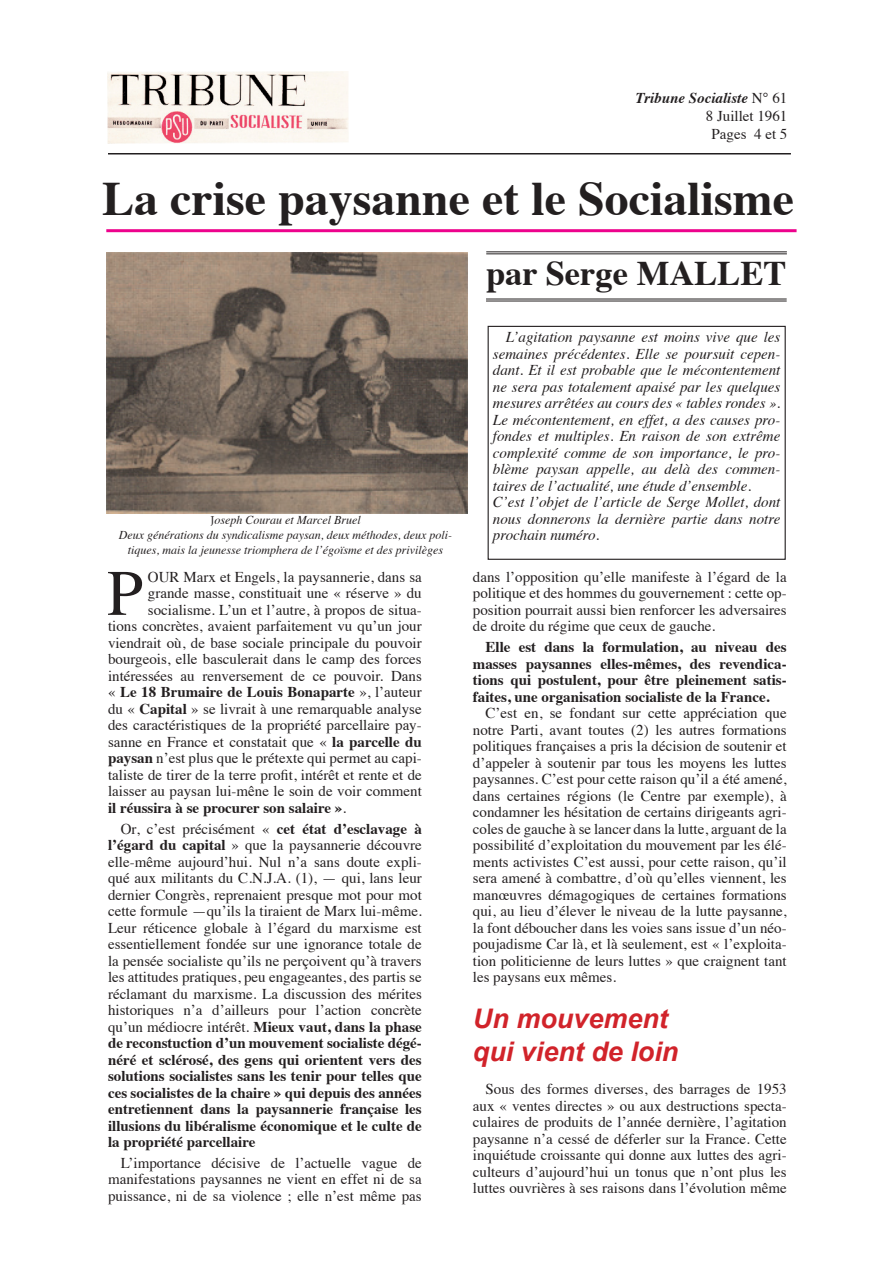
<style>
.page{position:relative;width:893px;height:1263px;background:#fff}
.page>*{position:absolute;margin:0;border:0;box-sizing:border-box;transform-origin:0 0}
.t1{font:64.95px "Times";color:#231f20}
.t2{font:700 48px "Times";color:#231f20}
.t3{font:700 34.5px "Times";color:#231f20}
.t4{font:italic 700 27px/33px "Arial";color:#d1232a}
.t5{font:15px/16.5px "Times";color:#231f20;text-align:justify}
.t6{font:italic 15px/16.5px "Times";color:#231f20}
.t7{font:700 15px/16.5px "Times";color:#231f20;text-align:justify}
.t8{font:italic 12px/15px "Times";color:#231f20;text-align:center}
.s1{font-weight:700;font-style:italic}
.s2{font-family:"Minion Pro";font-style:normal}
.s3{font-weight:400}
.s4{font-weight:700}
</style>
<div class="page">
<hr style="left:108px;top:153px;width:683px;height:1px;background:#231f20">
<img style="left:108px;top:71px;width:240px;height:73px">
<hr style="left:106px;top:229px;width:691px;height:3px;background:#ed028c">
<img style="left:106px;top:252px;width:361px;height:262px">
<div style="left:488px;top:326px;width:298px;height:234px;border:1px solid #231f20"></div>
<hr style="left:486px;top:298px;width:301px;height:1px;background:#231f20">
<hr style="left:486px;top:300px;width:301px;height:1px;background:#231f20">
<hr style="left:486px;top:251px;width:301px;height:1px;background:#231f20">
<hr style="left:486px;top:253px;width:301px;height:1px;background:#231f20">
<p class="t5" style="left:636px;top:87px;width:153px;line-height:18px;text-align:right"><span class="s1">Tribune Socialiste</span> N° 61<br>8 Juillet 1961<br>Pages 4 et 5</p>
<h2 class="t2" style="left:102px;top:153px;width:693px">La crise paysanne et le Socialisme</h2>
<p class="t8" style="left:119px;top:511px;width:335px"><span class="s2">J</span>oseph Courau et Marcel Bruel<br>Deux générations du syndicalisme paysan, deux méthodes, deux poli&shy;tiques, mais la jeunesse triomphera de l’égoïsme et des privilèges</p>
<h1 class="t1" style="left:107px;top:532px;width:38px">P</h1>
<p class="t5" style="left:148px;top:567px;width:275px">OUR Marx et Engels, la paysannerie, dans sa</p>
<p class="t5" style="left:148px;top:584px;width:275px">grande masse, constituait une « réserve » du</p>
<p class="t5" style="left:148px;top:600px;width:275px">socialisme. L’un et l’autre, à propos de situa-</p>
<p class="t5" style="left:108px;top:617px;width:315px">tions concrètes, avaient parfaitement vu qu’un jour</p>
<p class="t5" style="left:108px;top:633px;width:315px">viendrait où, de base sociale principale du pouvoir</p>
<p class="t5" style="left:108px;top:650px;width:315px">bourgeois, elle basculerait dans le camp des forces</p>
<p class="t5" style="left:108px;top:666px;width:315px">intéressées au renversement de ce pouvoir. Dans</p>
<p class="t7" style="left:108px;top:682px;width:315px"><span class="s3">«</span> Le 18 Brumaire de Louis Bonaparte <span class="s3">», l’auteur</span></p>
<p class="t5" style="left:108px;top:699px;width:315px">du « <span class="s4">Capital</span> » se livrait à une remarquable analyse</p>
<p class="t5" style="left:108px;top:716px;width:315px">des caractéristiques de la propriété parcellaire pay-</p>
<p class="t5" style="left:108px;top:732px;width:315px">sanne en France et constatait que « <span class="s4">la parcelle du</span></p>
<p class="t5" style="left:108px;top:749px;width:315px"><span class="s4">paysan</span> n’est plus que le prétexte qui permet au capi-</p>
<p class="t5" style="left:108px;top:765px;width:315px">taliste de tirer de la terre profit, intérêt et rente et de</p>
<p class="t5" style="left:108px;top:782px;width:315px">laisser au paysan lui-mêne le soin de voir comment</p>
<p class="t7" style="left:108px;top:798px;width:240px">il réussira à se procurer son salaire »<span class="s3">.</span></p>
<p class="t5" style="left:108px;top:819px;width:315px;text-indent:13px">Or, c’est précisément « <span class="s4">cet état d’esclavage à l’égard du capital</span> » que la paysannerie découvre elle-même aujourd’hui. Nul n’a sans doute expli&shy;qué aux militants du C.N.J.A. (1), — qui, lans leur dernier Congrès, reprenaient presque mot pour mot cette formule —qu’ils la tiraient de Marx lui-même.<br>Leur réticence globale à l’égard du marxisme est essentiellement fondée sur une ignorance totale de la pensée socialiste qu’ils ne perçoivent qu’à travers les attitudes pratiques, peu engageantes, des partis se réclamant du marxisme. La discussion des mérites historiques n’a d’ailleurs pour l’action concrète qu’un médiocre intérêt. <span class="s4">Mieux vaut, dans la phase de reconstuction d’un mouvement socialiste dégé&shy;néré et sclérosé, des gens qui orientent vers des solutions socialistes sans les tenir pour telles que ces socialistes de la chaire » qui depuis des années entretiennent dans la paysannerie française les illusions du libéralisme économique et le culte de la propriété parcellaire</span></p>
<p class="t5" style="left:108px;top:1153px;width:315px;text-indent:13px">L’importance décisive de l’actuelle vague de manifestations paysannes ne vient en effet ni de sa puissance, ni de sa violence ; elle n’est même pas</p>
<h3 class="t3" style="left:486px;top:240px;width:302px">par Serge MALLET</h3>
<p class="t6" style="left:493px;top:328px;width:289px;text-indent:13px">L’agitation paysanne est moins vive que les semaines précédentes. Elle se poursuit cepen&shy;dant. Et il est probable que le mécontentement ne sera pas totalement apaisé par les quelques mesures arrêtées au cours des « tables rondes ».<br>Le mécontentement, en effet, a des causes pro&shy;fondes et multiples. En raison de son extrême complexité comme de son importance, le pro&shy;blème paysan appelle, au delà des commen&shy;taires de l’actualité, une étude d’ensemble.<br>C’est l’objet de l’article de Serge Mollet, dont nous donnerons la dernière partie dans notre prochain numéro.</p>
<p class="t5" style="left:473px;top:567px;width:315px">dans l’opposition qu’elle manifeste à l’égard de la politique et des hommes du gouvernement : cette op&shy;position pourrait aussi bien renforcer les adversaires de droite du régime que ceux de gauche.</p>
<p class="t7" style="left:473px;top:637px;width:315px;text-indent:13px">Elle est dans la formulation, au niveau des masses paysannes elles-mêmes, des revendica&shy;tions qui postulent, pour être pleinement satis&shy;faites, une organisation socialiste de la France.</p>
<p class="t5" style="left:473px;top:703px;width:315px;text-indent:13px">C’est en, se fondant sur cette appréciation que notre Parti, avant toutes (2) les autres formations politiques françaises a pris la décision de soutenir et d’appeler à soutenir par tous les moyens les luttes paysannes. C’est pour cette raison qu’il a été amené, dans certaines régions (le Centre par exemple), à condamner les hésitation de certains dirigeants agri&shy;coles de gauche à se lancer dans la lutte, arguant de la possibilité d’exploitation du mouvement par les élé&shy;ments activistes C’est aussi, pour cette raison, qu’il sera amené à combattre, d’où qu’elles viennent, les manœuvres démagogiques de certaines formations qui, au lieu d’élever le niveau de la lutte paysanne, la font déboucher dans les voies sans issue d’un néo&shy;poujadisme Car là, et là seulement, est « l’exploita&shy;tion politicienne de leurs luttes » que craignent tant les paysans eux mêmes.</p>
<h3 class="t4" style="left:473px;top:1003px;width:207px">Un mouvement qui vient de loin</h3>
<p class="t5" style="left:473px;top:1080px;width:315px;text-indent:13px">Sous des formes diverses, des barrages de 1953 aux « ventes directes » ou aux destructions specta&shy;culaires de produits de l’année dernière, l’agitation paysanne n’a cessé de déferler sur la France. Cette inquiétude croissante qui donne aux luttes des agri&shy;culteurs d’aujourd’hui un tonus que n’ont plus les luttes ouvrières à ses raisons dans l’évolution même</p>
</div>
